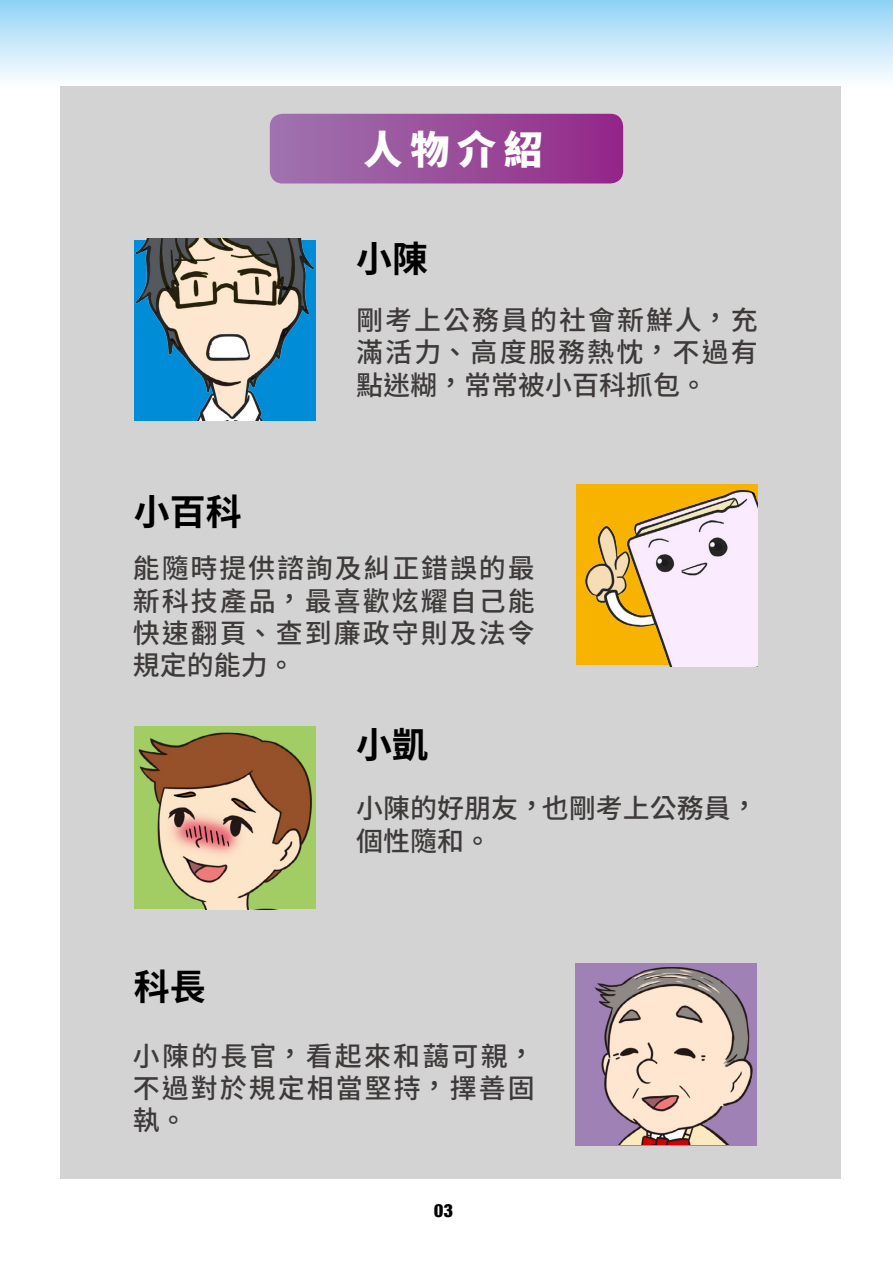
<style>
.page{position:relative;width:893px;height:1263px;background:#fff}
.page>*{position:absolute;margin:0;border:0;box-sizing:border-box;transform-origin:0 0}
.t1{font:900 39px "Noto Sans Hant";color:#fff}
.t2{font:700 36px "Noto Sans Hant";color:#000}
.t3{font:500 27px/32.4px "Noto Sans Hant";letter-spacing:.075em;color:#3e3a39;text-align:justify}
.t4{font:500 27px/32.4px "Noto Sans Hant";color:#3e3a39}
.t5{font:18px "Harvest";color:#000}
</style>
<div class="page">
<div style="left:0;top:0;width:893px;height:108px;background:linear-gradient(to bottom,#95d5f6,#fff)"></div>
<div style="left:61px;top:86px;width:780px;height:1092px;background:#d3d3d4"></div>
<svg style="left:270px;top:114px;width:353px;height:69px"></svg>
<img style="left:134px;top:238px;width:181px;height:183px">
<img style="left:134px;top:727px;width:182px;height:182px">
<img style="left:576px;top:484px;width:182px;height:182px">
<img style="left:575px;top:963px;width:182px;height:182px">
<h1 class="t1" style="left:364px;top:128px;width:181px">人物介紹</h1>
<h2 class="t2" style="left:356px;top:238px;width:74px">小陳</h2>
<h2 class="t2" style="left:134px;top:491px;width:109px">小百科</h2>
<p class="t3" style="left:356px;top:304px;width:403px">剛考上公務員的社會新鮮人，充滿活力、高度服務熱忱，不過有點迷糊，常常被小百科抓包。</p>
<p class="t3" style="left:133px;top:553px;width:403px">能隨時提供諮詢及糾正錯誤的最新科技產品，最喜歡炫耀自己能快速翻頁、查到廉政守則及法令規定的能力。</p>
<h2 class="t2" style="left:356px;top:725px;width:74px">小凱</h2>
<h2 class="t2" style="left:134px;top:967px;width:73px">科長</h2>
<p class="t4" style="left:356px;top:793px;width:403px">小陳的好朋友，也剛考上公務員，個性隨和。</p>
<p class="t3" style="left:133px;top:1040px;width:403px">小陳的長官，看起來和藹可親，不過對於規定相當堅持，擇善固執。</p>
<p class="t5" style="left:434px;top:1201px;width:21px">03</p>
</div>
